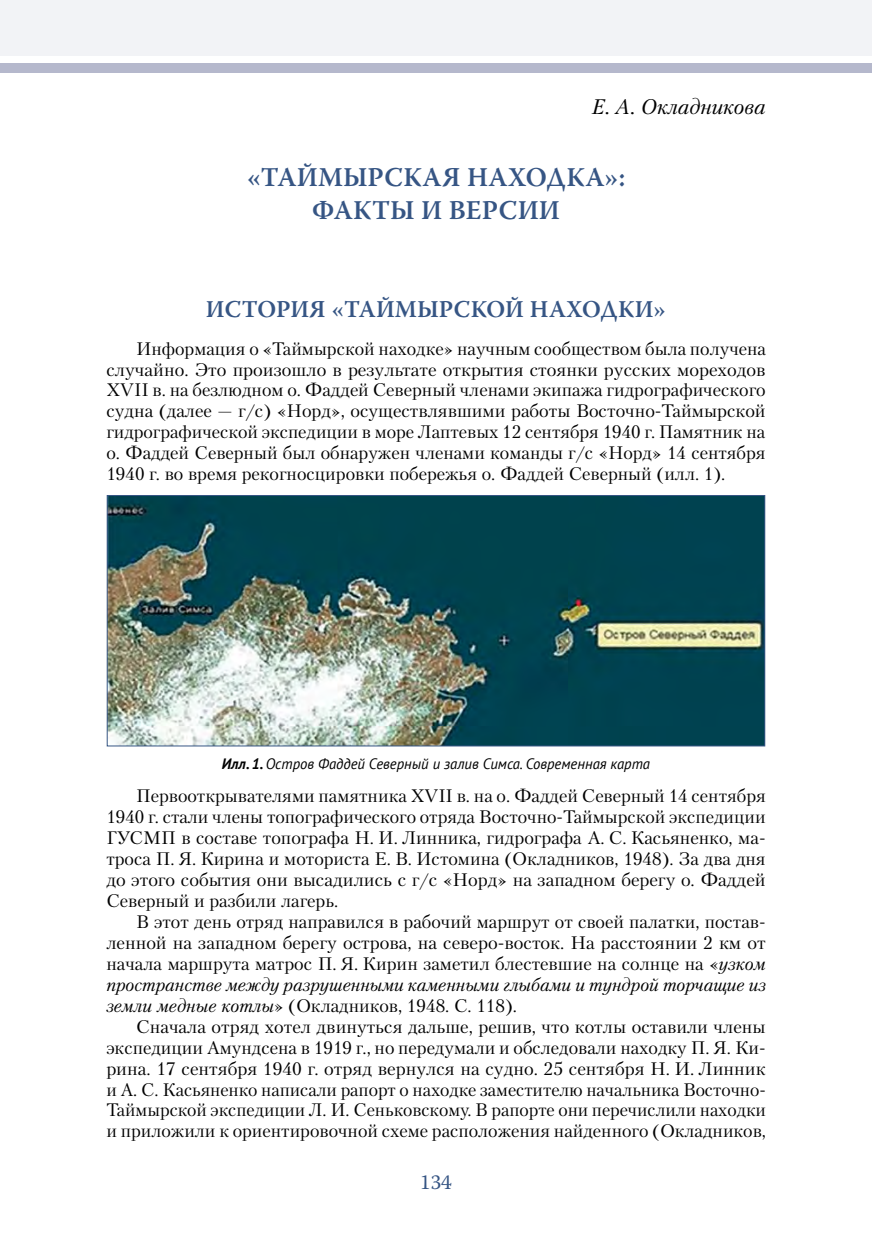
<style>
.page{position:relative;width:872px;height:1234px;background:#fff}
.page>*{position:absolute;margin:0;border:0;box-sizing:border-box;transform-origin:0 0}
.t1{font:600 27px/33px "Warnock Pro";letter-spacing:.01em;color:#365584;text-align:center}
.t2{font:600 24px "Warnock Pro";letter-spacing:.005em;color:#365584}
.t3{font:italic 21px "Petersburg San Pin";color:#000}
.t4{font:21px "Warnock Pro";color:#365584}
.t5{font:18px/21px "Petersburg San Pin";color:#000;text-align:justify}
.t6{font:italic 15px "PT Sans";color:#000}
.s1{font-weight:700}
.s2{font-style:italic}
</style>
<div class="page">
<img style="left:109px;top:497px;width:654px;height:247px">
<div style="left:107px;top:495px;width:658px;height:251px;border:1px solid #365584"></div>
<div style="left:0;top:64px;width:872px;height:9px;background:#b5b8cc"></div>
<div style="left:0;top:0;width:872px;height:56px;background:#f2f3f6"></div>
<p class="t3" style="left:591px;top:93px;width:175px">Е. А. Окладникова</p>
<h1 class="t1" style="left:247px;top:160px;width:380px">«ТАЙМЫРСКАЯ НАХОДКА»:<br>ФАКТЫ И ВЕРСИИ</h1>
<h2 class="t2" style="left:206px;top:294px;width:461px">ИСТОРИЯ «ТАЙМЫРСКОЙ НАХОДКИ»</h2>
<p class="t5" style="left:106px;top:337px;width:661px;text-indent:30px">Информация о «Таймырской находке» научным сообществом была получена случайно. Это произошло в результате открытия стоянки русских мореходов XVII в. на безлюдном о. Фаддей Северный членами экипажа гидрографического судна (далее — г/с) «Норд», осуществлявшими работы Восточно-Таймырской гидрографической экспедиции в море Лаптевых 12 сентября 1940 г. Памятник на о. Фаддей Северный был обнаружен членами команды г/с «Норд» 14 сентября 1940 г. во время рекогносцировки побережья о. Фаддей Северный (илл. 1).</p>
<p class="t6" style="left:222px;top:753px;width:430px"><span class="s1">Илл. 1.</span> Остров Фаддей Северный и залив Симса. Современная карта</p>
<p class="t5" style="left:106px;top:784px;width:661px;text-indent:30px">Первооткрывателями памятника XVII в. на о. Фаддей Северный 14 сентября 1940 г. стали члены топографического отряда Восточно-Таймырской экспедиции ГУСМП в составе топографа Н. И. Линника, гидрографа А. С. Касьяненко, ма&shy;троса П. Я. Кирина и моториста Е. В. Истомина (Окладников, 1948). За два дня до этого события они высадились с г/с «Норд» на западном берегу о. Фаддей Северный и разбили лагерь.</p>
<p class="t5" style="left:106px;top:910px;width:661px;text-indent:30px">В этот день отряд направился в рабочий маршрут от своей палатки, постав&shy;ленной на западном берегу острова, на северо-восток. На расстоянии 2 км от начала маршрута матрос П. Я. Кирин заметил блестевшие на солнце на «<span class="s2">узком пространстве между разрушенными каменными глыбами и тундрой торчащие из земли медные котлы</span>» (Окладников, 1948. С. 118).</p>
<p class="t5" style="left:106px;top:1014px;width:661px;text-indent:30px">Сначала отряд хотел двинуться дальше, решив, что котлы оставили члены экспедиции Амундсена в 1919 г., но передумали и обследовали находку П. Я. Ки&shy;рина. 17 сентября 1940 г. отряд вернулся на судно. 25 сентября Н. И. Линник и А. С. Касьяненко написали рапорт о находке заместителю начальника Восточно-Таймырской экспедиции Л. И. Сеньковскому. В рапорте они перечислили находки и приложили к ориентировочной схеме расположения найденного (Окладников,</p>
<p class="t4" style="left:420px;top:1168px;width:33px">134</p>
</div>
